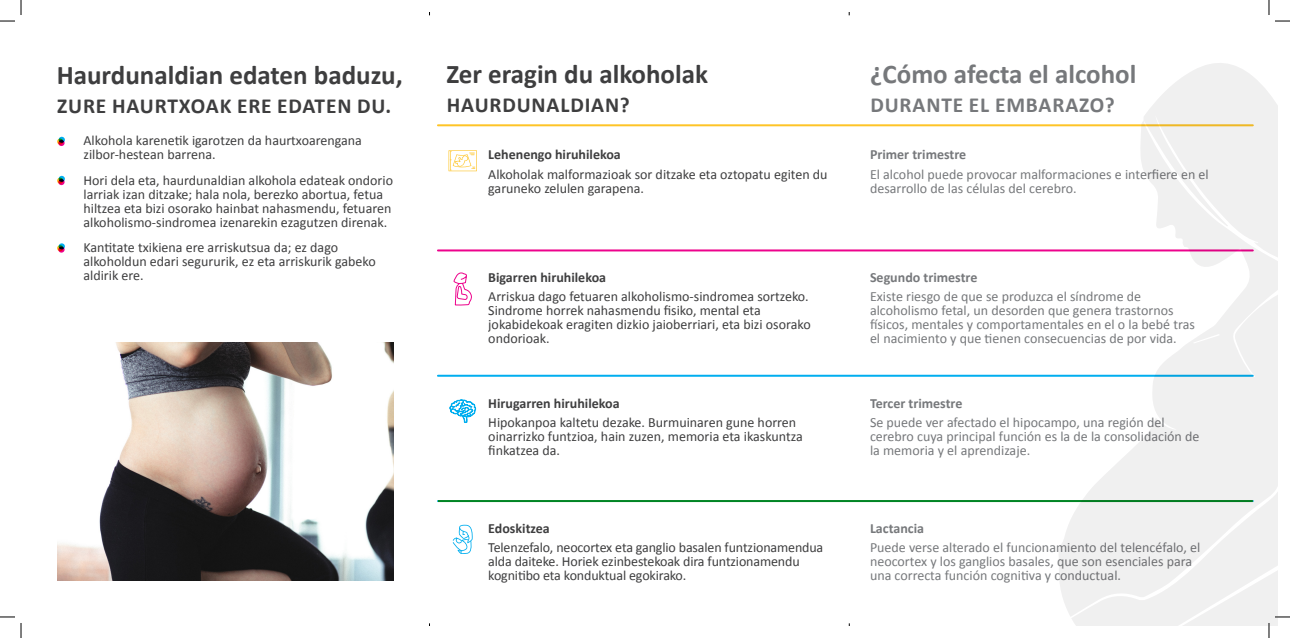
<style>
.page{position:relative;width:1290px;height:638px;background:#fff}
.page>*{position:absolute;margin:0;border:0;box-sizing:border-box;transform-origin:0 0}
.t1{font:700 27px "Calibri";color:#3e3e3f}
.t2{font:700 27px "Calibri";color:#76787b}
.t3{font:700 21.4px "Calibri";letter-spacing:.04em;color:#3e3e3f}
.t4{font:700 21.4px "Calibri";letter-spacing:.04em;color:#76787b}
.t5{font:14px/14px "Calibri";color:#3e3e3f}
.t6{font:14px/14px "Calibri";color:#76787b}
.t7{font:700 14px "Calibri";color:#3e3e3f}
.t8{font:700 14px "Calibri";color:#76787b}
</style>
<div class="page">
<svg style="left:1057px;top:122px;width:220px;height:494px"></svg>
<svg style="left:1143px;top:63px;width:134px;height:196px"></svg>
<svg style="left:448px;top:150px;width:29px;height:21px"></svg>
<svg style="left:452px;top:524px;width:21px;height:29px"></svg>
<hr style="left:438px;top:124px;width:814px;height:2px;background:#fec427">
<hr style="left:438px;top:249px;width:814px;height:2px;background:#ed028c">
<hr style="left:438px;top:374px;width:814px;height:2px;background:#00aeef">
<hr style="left:438px;top:499px;width:814px;height:2px;background:#00aeef">
<svg style="left:57px;top:137px;width:8px;height:7px"></svg>
<svg style="left:58px;top:179px;width:7px;height:6px"></svg>
<svg style="left:59px;top:176px;width:6px;height:6px"></svg>
<svg style="left:57px;top:243px;width:8px;height:8px"></svg>
<svg style="left:449px;top:399px;width:27px;height:24px"></svg>
<svg style="left:453px;top:272px;width:19px;height:33px"></svg>
<img style="left:57px;top:342px;width:336px;height:238px">
<svg style="left:0;top:0;width:22px;height:22px"></svg>
<svg style="left:0;top:616px;width:22px;height:21px"></svg>
<svg style="left:1268px;top:0;width:21px;height:22px"></svg>
<svg style="left:1071px;top:486px;width:218px;height:151px"></svg>
<p class="t1" style="left:57px;top:58px;width:347px">Haurdunaldian edaten baduzu,</p>
<p class="t3" style="left:57px;top:92px;width:336px">ZURE HAURTXOAK ERE EDATEN DU.</p>
<p class="t5" style="left:83px;top:133px;width:280px">Alkohola karenetik igarotzen da haurtxoarengana zilbor-hestean barrena.</p>
<p class="t5" style="left:83px;top:173px;width:311px">Hori dela eta, haurdunaldian alkohola edateak ondorio larriak izan ditzake; hala nola, berezko abortua, fetua hiltzea eta bizi osorako hainbat nahasmendu, fetuaren alkoholismo-sindromea izenarekin ezagutzen direnak.</p>
<p class="t5" style="left:83px;top:240px;width:294px">Kantitate txikiena ere arriskutsua da; ez dago alkoholdun edari segururik, ez eta arriskurik gabeko aldirik ere.</p>
<p class="t1" style="left:446px;top:57px;width:263px">Zer eragin du alkoholak</p>
<p class="t2" style="left:870px;top:57px;width:268px">¿Cómo afecta el alcohol</p>
<p class="t3" style="left:447px;top:91px;width:184px">HAURDUNALDIAN?</p>
<p class="t4" style="left:870px;top:91px;width:246px">DURANTE EL EMBARAZO?</p>
<p class="t7" style="left:488px;top:145px;width:134px">Lehenengo hiruhilekoa</p>
<p class="t5" style="left:488px;top:167px;width:341px">Alkoholak malformazioak sor ditzake eta oztopatu egiten du garuneko zelulen garapena.</p>
<p class="t7" style="left:488px;top:268px;width:119px">Bigarren hiruhilekoa</p>
<p class="t5" style="left:488px;top:289px;width:324px">Arriskua dago fetuaren alkoholismo-sindromea sortzeko.<br>Sindrome horrek nahasmendu fisiko, mental eta jokabidekoak eragiten dizkio jaioberriari, eta bizi osorako ondorioak.</p>
<p class="t7" style="left:488px;top:394px;width:133px">Hirugarren hiruhilekoa</p>
<p class="t5" style="left:488px;top:415px;width:316px">Hipokanpoa kaltetu dezake. Burmuinaren gune horren oinarrizko funtzioa, hain zuzen, memoria eta ikaskuntza finkatzea da.</p>
<p class="t7" style="left:488px;top:518px;width:63px">Edoskitzea</p>
<p class="t5" style="left:488px;top:540px;width:336px">Telenzefalo, neocortex eta ganglio basalen funtzionamendua alda daiteke. Horiek ezinbestekoak dira funtzionamendu kognitibo eta konduktual egokirako.</p>
<p class="t8" style="left:870px;top:145px;width:98px">Primer trimestre</p>
<p class="t6" style="left:870px;top:167px;width:340px">El alcohol puede provocar malformaciones e interfiere en el desarrollo de las células del cerebro.</p>
<p class="t8" style="left:870px;top:268px;width:109px">Segundo trimestre</p>
<p class="t6" style="left:870px;top:289px;width:326px">Existe riesgo de que se produzca el síndrome de alcoholismo fetal, un desorden que genera trastornos físicos, mentales y comportamentales en el o la bebé tras el nacimiento y que tienen consecuencias de por vida.</p>
<p class="t8" style="left:870px;top:394px;width:94px">Tercer trimestre</p>
<p class="t6" style="left:870px;top:415px;width:331px">Se puede ver afectado el hipocampo, una región del cerebro cuya principal función es la de la consolidación de la memoria y el aprendizaje.</p>
<p class="t8" style="left:870px;top:518px;width:56px">Lactancia</p>
<p class="t6" style="left:870px;top:540px;width:332px">Puede verse alterado el funcionamiento del telencéfalo, el neocortex y los ganglios basales, que son esenciales para una correcta función cognitiva y conductual.</p>
</div>
